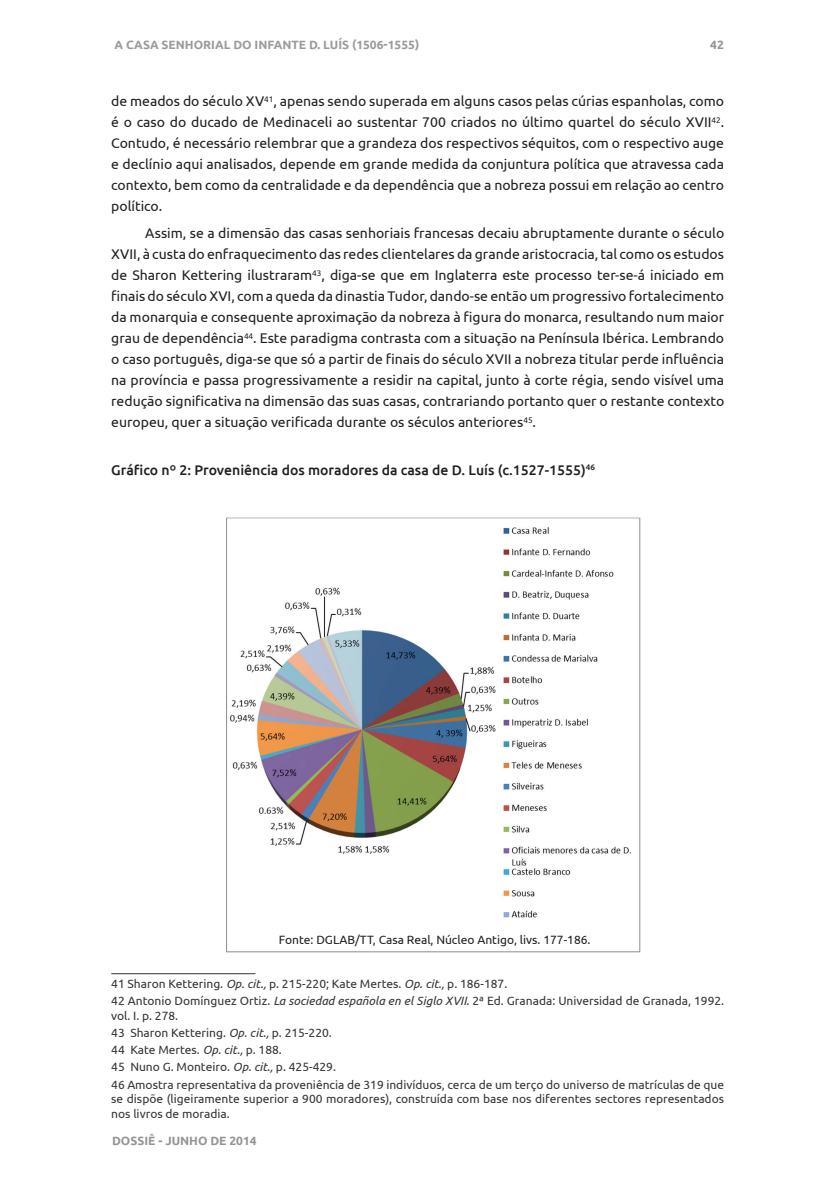
<style>
.page{position:relative;width:840px;height:1191px;background:#fff}
.page>*{position:absolute;margin:0;border:0;box-sizing:border-box;transform-origin:0 0}
.t1{font:14px/21px "Ubuntu";color:#231f20;text-align:justify}
.t2{font:500 14px "Ubuntu";color:#231f20}
.t3{font:12px/17.2px "Ubuntu";color:#363536}
.t4{font:12px "Ubuntu";color:#231f20}
.t5{font:700 12px "Ubuntu";color:#999b9e}
.t6{font:700 12px "Ubuntu";color:#939598}
.s1{font-style:italic}
</style>
<div class="page">
<img style="left:226px;top:517px;width:415px;height:436px">
<hr style="left:111px;top:973px;width:144px;height:1px;background:#363536">
<p class="t5" style="left:114px;top:37px;width:306px">A CASA SENHORIAL DO INFANTE D. LUÍS (1506-1555)</p>
<p class="t6" style="left:709px;top:37px;width:15px">42</p>
<p class="t1" style="left:111px;top:90px;width:614px">de meados do século XV<sup>41</sup>, apenas sendo superada em alguns casos pelas cúrias espanholas, como é o caso do ducado de Medinaceli ao sustentar 700 criados no último quartel do século XVII<sup>42</sup>.<br>Contudo, é necessário relembrar que a grandeza dos respectivos séquitos, com o respectivo auge e declínio aqui analisados, depende em grande medida da conjuntura política que atravessa cada contexto, bem como da centralidade e da dependência que a nobreza possui em relação ao centro político.</p>
<p class="t1" style="left:111px;top:222px;width:614px;text-indent:34px">Assim, se a dimensão das casas senhoriais francesas decaiu abruptamente durante o século XVII, à custa do enfraquecimento das redes clientelares da grande aristocracia, tal como os estudos de Sharon Kettering ilustraram<sup>43</sup>, diga-se que em Inglaterra este processo ter-se-á iniciado em finais do século XVI, com a queda da dinastia Tudor, dando-se então um progressivo fortalecimento da monarquia e consequente aproximação da nobreza à figura do monarca, resultando num maior grau de dependência<sup>44</sup>. Este paradigma contrasta com a situação na Península Ibérica. Lembrando o caso português, diga-se que só a partir de finais do século XVII a nobreza titular perde influência na província e passa progressivamente a residir na capital, junto à corte régia, sendo visível uma redução significativa na dimensão das suas casas, contrariando portanto quer o restante contexto europeu, quer a situação verificada durante os séculos anteriores<sup>45</sup>.</p>
<p class="t2" style="left:111px;top:461px;width:485px">Gráfico nº 2: Proveniência dos moradores da casa de D. Luís (c.1527-1555)<sup>46</sup></p>
<p class="t4" style="left:279px;top:932px;width:313px">Fonte: DGLAB/TT, Casa Real, Núcleo Antigo, livs. 177-186.</p>
<p class="t3" style="left:111px;top:975px;width:614px">41 Sharon Kettering. <span class="s1">Op. cit.,</span> p. 215-220; Kate Mertes. <span class="s1">Op. cit.,</span> p. 186-187.<br>42 Antonio Domínguez Ortiz. <span class="s1">La sociedad española en el Siglo XVII</span>. 2ª Ed. Granada: Universidad de Granada, 1992.</p>
<p class="t3" style="left:111px;top:1006px;width:614px">vol. I. p. 278.<br>43 Sharon Kettering. <span class="s1">Op. cit.,</span> p. 215-220.<br>44 Kate Mertes. <span class="s1">Op. cit.,</span> p. 188.<br>45 Nuno G. Monteiro. <span class="s1">Op. cit.,</span> p. 425-429.<br>46 Amostra representativa da proveniência de 319 indivíduos, cerca de um terço do universo de matrículas de que</p>
<p class="t3" style="left:111px;top:1091px;width:614px;line-height:14.4px">se dispõe (ligeiramente superior a 900 moradores), construída com base nos diferentes sectores representados nos livros de moradia.</p>
<p class="t6" style="left:112px;top:1133px;width:146px">DOSSIÊ - JUNHO DE 2014</p>
</div>
